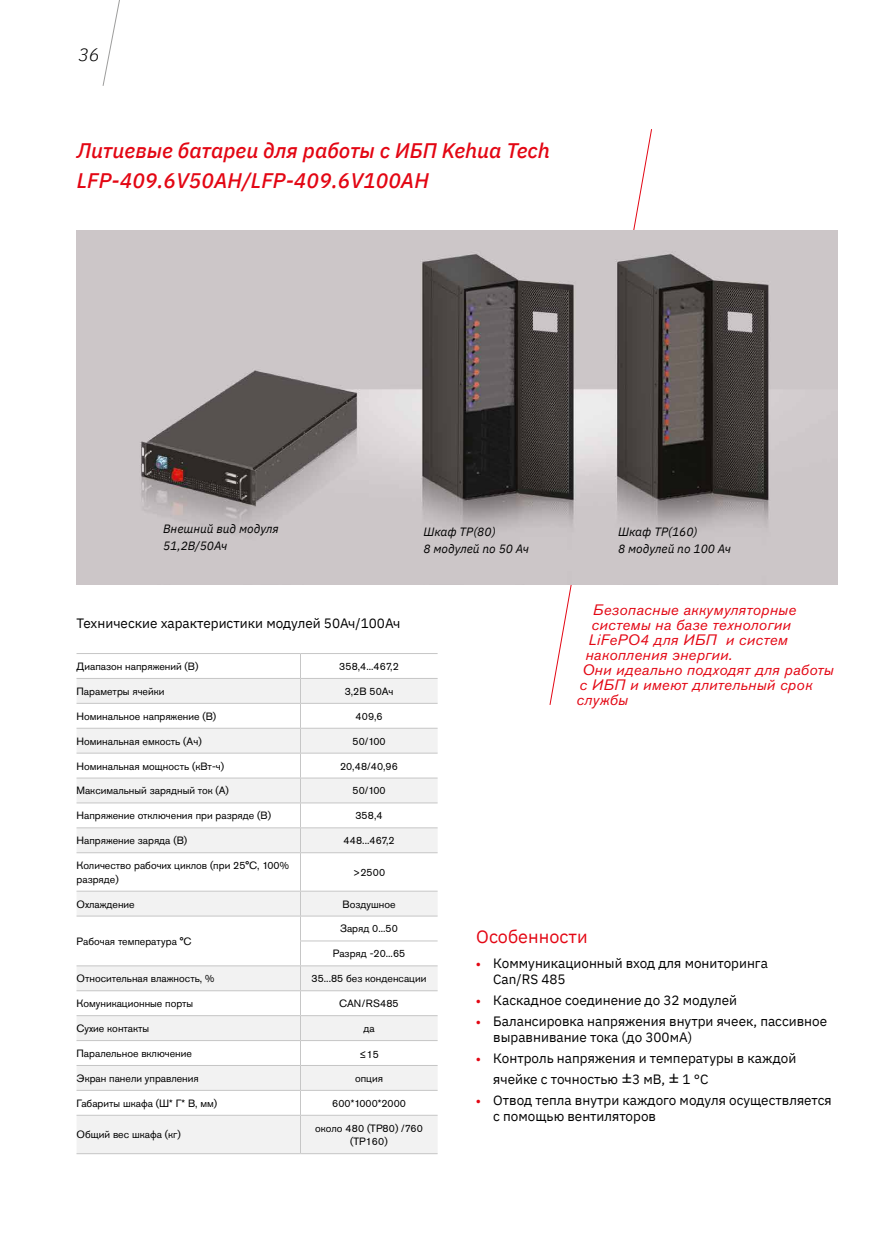
<style>
.page{position:relative;width:893px;height:1234px;background:#fff}
.page>*{position:absolute;margin:0;border:0;box-sizing:border-box;transform-origin:0 0}
.t1{font:italic 500 21px/29.2px "IBM Plex Sans";color:#e30613}
.t2{font:18px "IBM Plex Sans";color:#e30613}
.t3{font:italic 300 18px "IBM Plex Sans";color:#000}
.t4{font:italic 15px "Akzidenz Grotesk Pro";letter-spacing:.02em;color:#e30613}
.t5{font:13.5px/16.5px "IBM Plex Sans";color:#000}
.t6{font:italic 12px/17.1px "IBM Plex Sans";color:#000}
.t7{font:10.5px/13.5px "Akzidenz Grotesk Pro";color:#000}
.s1{font-family:"Myriad Pro";font-weight:700;color:#e30613}
.s2{font-family:"Tahoma";font-size:15px}
</style>
<div class="page">
<svg style="left:102px;top:0;width:18px;height:86px"></svg>
<svg style="left:549px;top:129px;width:103px;height:576px"></svg>
<img style="left:77px;top:231px;width:761px;height:353px">
<svg style="left:77px;top:679px;width:361px;height:473px;fill:#f2f2f2"></svg>
<hr style="left:77px;top:653px;width:223px;height:1px;background:#c6c6c6">
<hr style="left:300px;top:653px;width:138px;height:1px;background:#c6c6c6">
<hr style="left:77px;top:678px;width:223px;height:1px;background:#c6c6c6">
<hr style="left:300px;top:678px;width:138px;height:1px;background:#c6c6c6">
<hr style="left:77px;top:702px;width:223px;height:1px;background:#c6c6c6">
<hr style="left:300px;top:702px;width:138px;height:1px;background:#c6c6c6">
<hr style="left:77px;top:727px;width:223px;height:1px;background:#c6c6c6">
<hr style="left:300px;top:727px;width:138px;height:1px;background:#c6c6c6">
<hr style="left:77px;top:752px;width:223px;height:1px;background:#c6c6c6">
<hr style="left:300px;top:752px;width:138px;height:1px;background:#c6c6c6">
<hr style="left:77px;top:777px;width:223px;height:1px;background:#c6c6c6">
<hr style="left:300px;top:777px;width:138px;height:1px;background:#c6c6c6">
<hr style="left:77px;top:802px;width:223px;height:1px;background:#c6c6c6">
<hr style="left:300px;top:802px;width:138px;height:1px;background:#c6c6c6">
<hr style="left:77px;top:827px;width:223px;height:1px;background:#c6c6c6">
<hr style="left:300px;top:827px;width:138px;height:1px;background:#c6c6c6">
<svg style="left:300px;top:653px;width:1px;height:199px"></svg>
<hr style="left:77px;top:852px;width:223px;height:1px;background:#c6c6c6">
<hr style="left:300px;top:852px;width:138px;height:1px;background:#c6c6c6">
<hr style="left:300px;top:852px;width:1px;height:38px;background:#c6c6c6">
<hr style="left:77px;top:890px;width:223px;height:1px;background:#c6c6c6">
<hr style="left:300px;top:890px;width:138px;height:1px;background:#c6c6c6">
<svg style="left:77px;top:891px;width:361px;height:223px"></svg>
<hr style="left:300px;top:1115px;width:1px;height:37px;background:#c6c6c6">
<hr style="left:77px;top:1089px;width:223px;height:1px;background:#c6c6c6">
<hr style="left:300px;top:1089px;width:138px;height:1px;background:#c6c6c6">
<hr style="left:77px;top:1114px;width:223px;height:1px;background:#c6c6c6">
<hr style="left:300px;top:1114px;width:138px;height:1px;background:#c6c6c6">
<hr style="left:77px;top:1152px;width:223px;height:1px;background:#c6c6c6">
<hr style="left:300px;top:1152px;width:138px;height:1px;background:#c6c6c6">
<h2 class="t3" style="left:78px;top:41px;width:23px">36</h2>
<h1 class="t1" style="left:77px;top:134px;width:475px">Литиевые батареи для работы с ИБП Kehua Tech<br>LFP-409.6V50AH/LFP-409.6V100AH</h1>
<p class="t6" style="left:163px;top:519px;width:117px">Внешний вид модуля<br>51,2В/50Ач</p>
<p class="t6" style="left:423px;top:521px;width:107px">Шкаф TP(80)<br>8 модулей по 50 Ач</p>
<p class="t6" style="left:618px;top:521px;width:115px">Шкаф TP(160)<br>8 модулей по 100 Ач</p>
<p class="t5" style="left:77px;top:613px;width:325px">Технические характеристики модулей 50Ач/100Ач</p>
<p class="t7" style="left:77px;top:659px;width:123px">Диапазон напряжений (В)</p>
<p class="t7" style="left:339px;top:659px;width:61px">358,4...467,2</p>
<p class="t7" style="left:77px;top:684px;width:89px">Параметры ячейки</p>
<p class="t7" style="left:345px;top:684px;width:50px">3,2В 50Ач</p>
<p class="t7" style="left:77px;top:709px;width:141px">Номинальное напряжение (В)</p>
<p class="t7" style="left:355px;top:709px;width:29px">409,6</p>
<p class="t7" style="left:77px;top:734px;width:127px">Номинальная емкость (Aч)</p>
<p class="t7" style="left:352px;top:734px;width:35px">50/100</p>
<p class="t7" style="left:77px;top:759px;width:149px">Номинальная мощность (кВт-ч)</p>
<p class="t7" style="left:340px;top:759px;width:59px">20,48/40,96</p>
<p class="t7" style="left:77px;top:783px;width:154px">Максимальный зарядный ток (A)</p>
<p class="t7" style="left:352px;top:783px;width:35px">50/100</p>
<p class="t7" style="left:77px;top:808px;width:196px">Напряжение отключения при разряде (В)</p>
<p class="t7" style="left:355px;top:808px;width:29px">358,4</p>
<p class="t7" style="left:77px;top:833px;width:112px">Напряжение заряда (В)</p>
<p class="t7" style="left:343px;top:833px;width:53px">448...467,2</p>
<p class="t7" style="left:77px;top:858px;width:214px">Количество рабочих циклов (при 25°C, 100% разряде)</p>
<p class="t7" style="left:353px;top:865px;width:34px">&gt;2500</p>
<p class="t7" style="left:77px;top:896px;width:60px">Охлаждение</p>
<p class="t7" style="left:343px;top:896px;width:54px">Воздушное</p>
<p class="t7" style="left:77px;top:934px;width:116px">Рабочая температура °C</p>
<p class="t7" style="left:340px;top:921px;width:60px">Заряд 0...50</p>
<p class="t7" style="left:333px;top:946px;width:74px">Разряд -20...65</p>
<p class="t7" style="left:77px;top:971px;width:139px">Относительная влажность, %</p>
<p class="t7" style="left:312px;top:971px;width:116px">35...85 без конденсации</p>
<p class="t7" style="left:77px;top:996px;width:118px">Комуникационные порты</p>
<p class="t7" style="left:339px;top:996px;width:61px">CAN/RS485</p>
<p class="t7" style="left:77px;top:1021px;width:74px">Сухие контакты</p>
<p class="t7" style="left:363px;top:1021px;width:13px">да</p>
<p class="t7" style="left:77px;top:1046px;width:117px">Паралельное включение</p>
<p class="t7" style="left:359px;top:1046px;width:21px">≤15</p>
<p class="t7" style="left:77px;top:1071px;width:124px">Экран панели управления</p>
<p class="t7" style="left:355px;top:1071px;width:29px">опция</p>
<p class="t7" style="left:77px;top:1096px;width:142px">Габариты шкафа (Ш* Г* В, мм)</p>
<p class="t7" style="left:332px;top:1096px;width:75px">600*1000*2000</p>
<p class="t7" style="left:77px;top:1127px;width:106px">Общий вес шкафа (кг)</p>
<p class="t7" style="left:315px;top:1120px;width:109px;text-align:center">около 480 (TP80) /760 (TP160)</p>
<h3 class="t4" style="left:593px;top:600px;width:205px">Безопасные аккумуляторные</h3>
<h3 class="t4" style="left:591px;top:615px;width:201px">системы на базе технологии</h3>
<h3 class="t4" style="left:588px;top:630px;width:201px">LiFePO4 для ИБП и систем</h3>
<h3 class="t4" style="left:585px;top:645px;width:148px">накопления энергии.</h3>
<h3 class="t4" style="left:582px;top:660px;width:253px">Они идеально подходят для работы</h3>
<h3 class="t4" style="left:579px;top:675px;width:234px">с ИБП и имеют длительный срок</h3>
<h3 class="t4" style="left:576px;top:690px;width:53px">службы</h3>
<h2 class="t2" style="left:476px;top:922px;width:113px">Особенности</h2>
<p class="t5" style="left:493px;top:953px;width:276px;text-indent:-17px"><span class="s1">•</span> Коммуникационный вход для мониторинга<br>Can/RS 485</p>
<p class="t5" style="left:476px;top:990px;width:262px"><span class="s1">•</span> Каскадное соединение до 32 модулей</p>
<p class="t5" style="left:493px;top:1011px;width:335px;text-indent:-17px"><span class="s1">•</span> Балансировка напряжения внутри ячеек, пассивное выравнивание тока (до 300мА)</p>
<p class="t5" style="left:493px;top:1046px;width:304px;line-height:21px;text-indent:-17px"><span class="s1">•</span> Контроль напряжения и температуры в каждой ячейке с точностью <span class="s2">±</span>3 мВ, <span class="s2">±</span> 1 °C</p>
<p class="t5" style="left:493px;top:1090px;width:340px;text-indent:-17px"><span class="s1">•</span> Отвод тепла внутри каждого модуля осуществляется с помощью вентиляторов</p>
</div>
